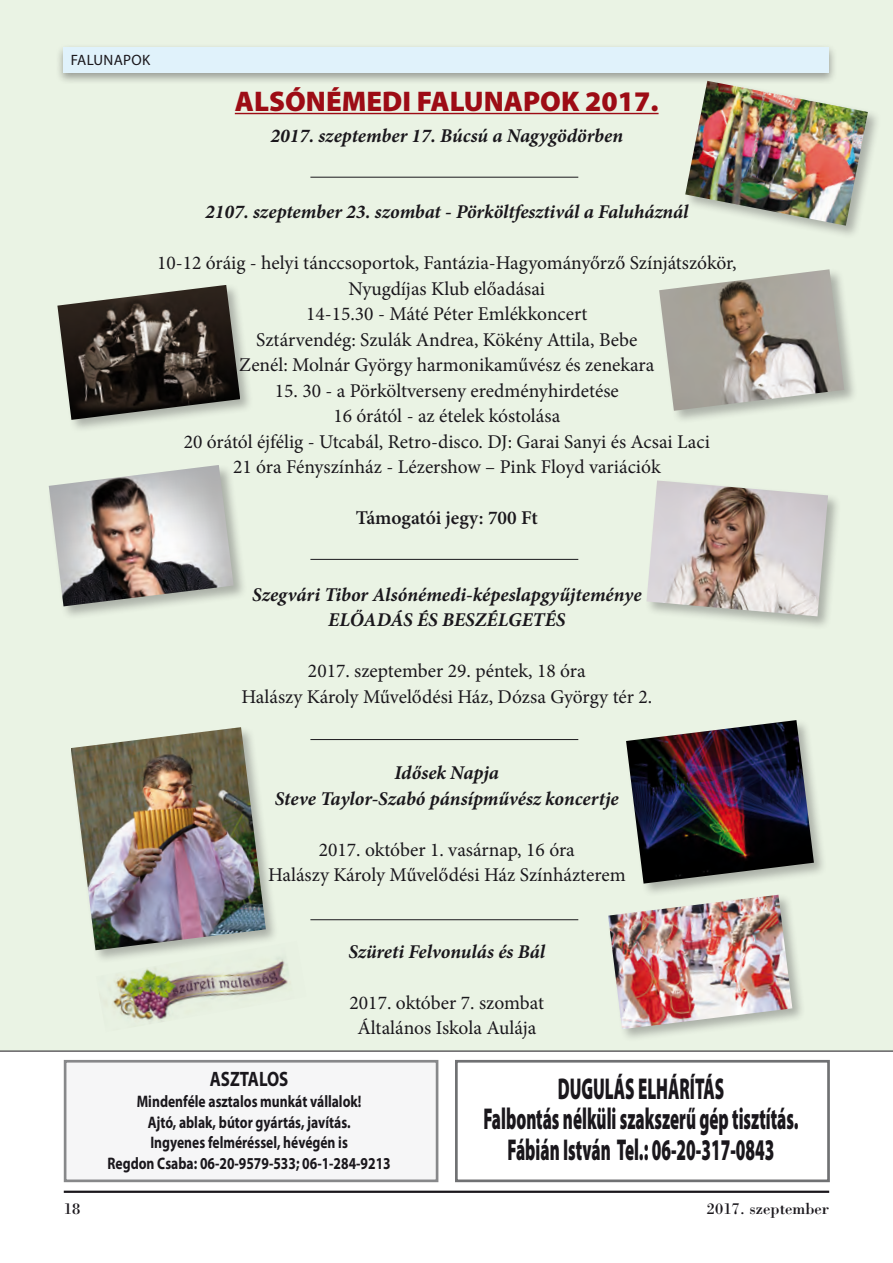
<style>
.page{position:relative;width:893px;height:1263px;background:#fff}
.page>*{position:absolute;margin:0;border:0;box-sizing:border-box;transform-origin:0 0}
.t1{font:900 30.15px/30.2px "Myriad Pro";color:#1a171c;text-align:center;scale:.56 1}
.t2{font:900 28.5px "Myriad Pro";color:#9d0c15}
.t3{font:700 20.85px "Myriad Pro";color:#1a171c;scale:.81 1}
.t4{font:19.5px/25.5px "Minion Pro";color:#1a171c;text-align:center}
.t5{font:italic 700 19.5px/25.5px "Minion Pro";color:#1a171c;text-align:center}
.t6{font:600 19.5px "Minion Pro";color:#1a171c}
.t7{font:700 16.65px/20.9px "Myriad Pro";color:#1a171c;text-align:center;scale:.81 1}
.t8{font:16.5px "H Bodoni";color:#1a171c}
.t9{font:15px "Myriad Pro";color:#1a171c}
</style>
<div class="page">
<div style="left:0;top:0;width:893px;height:1051px;background:#eaf3e4"></div>
<div style="left:56px;top:43px;width:781px;height:42px;background:#1a171c;opacity:.4"></div>
<div style="left:64px;top:47px;width:765px;height:25px;background:#e0f2fb"></div>
<hr style="left:64px;top:1190px;width:765px;height:3px;background:#1a171c">
<hr style="left:0;top:1051px;width:893px;height:1px;background:#1a171c">
<img style="left:105px;top:957px;width:185px;height:65px">
<hr style="left:235px;top:113px;width:424px;height:1px;background:#9d0c15">
<div style="left:455px;top:1060px;width:375px;height:122px;border:3px solid #707173"></div>
<div style="left:64px;top:1060px;width:374px;height:122px;background:#f6f6f7;border:3px solid #87888a"></div>
<hr style="left:310px;top:177px;width:268px;height:1px;background:#1a171c">
<hr style="left:310px;top:559px;width:268px;height:1px;background:#1a171c">
<hr style="left:310px;top:739px;width:268px;height:1px;background:#1a171c">
<hr style="left:310px;top:919px;width:268px;height:1px;background:#1a171c">
<div style="left:56px;top:283px;width:198px;height:150px;background:#1a171c;opacity:.3"></div>
<img style="left:57px;top:285px;width:183px;height:135px">
<div style="left:657px;top:268px;width:201px;height:156px;background:#1a171c;opacity:.3"></div>
<img style="left:659px;top:269px;width:185px;height:142px">
<div style="left:683px;top:79px;width:199px;height:160px;background:#1a171c;opacity:.3"></div>
<img style="left:685px;top:81px;width:183px;height:145px">
<div style="left:47px;top:463px;width:200px;height:157px;background:#1a171c;opacity:.3"></div>
<img style="left:49px;top:465px;width:185px;height:141px">
<div style="left:69px;top:725px;width:211px;height:239px;background:#1a171c;opacity:.3"></div>
<img style="left:71px;top:727px;width:195px;height:223px">
<div style="left:645px;top:479px;width:197px;height:151px;background:#1a171c;opacity:.3"></div>
<img style="left:646px;top:480px;width:182px;height:136px">
<div style="left:624px;top:718px;width:203px;height:179px;background:#1a171c;opacity:.3"></div>
<img style="left:626px;top:720px;width:188px;height:164px">
<div style="left:606px;top:893px;width:200px;height:150px;background:#1a171c;opacity:.3"></div>
<img style="left:608px;top:895px;width:184px;height:134px">
<p class="t9" style="left:71px;top:51px;width:71px">FALUNAPOK</p>
<h2 class="t2" style="left:235px;top:85px;width:425px">ALSÓNÉMEDI FALUNAPOK 2017.</h2>
<p class="t5" style="left:270px;top:122px;width:354px">2017. szeptember 17. Búcsú a Nagygödörben</p>
<p class="t5" style="left:205px;top:199px;width:485px">2107. szeptember 23. szombat - Pörköltfesztivál a Faluháznál</p>
<p class="t4" style="left:157px;top:250px;width:581px">10-12 óráig - helyi tánccsoportok, Fantázia-Hagyományőrző Színjátszókör, Nyugdíjas Klub előadásai<br>14-15.30 - Máté Péter Emlékkoncert<br>Sztárvendég: Szulák Andrea, Kökény Attila, Bebe<br>Zenél: Molnár György harmonikaművész és zenekara</p>
<p class="t4" style="left:184px;top:378px;width:528px">15. 30 - a Pörköltverseny eredményhirdetése<br>16 órától - az ételek kóstolása<br>20 órától éjfélig - Utcabál, Retro-disco. DJ: Garai Sanyi és Acsai Laci 21 óra Fényszínház - Lézershow – Pink Floyd variációk</p>
<p class="t6" style="left:356px;top:505px;width:183px">Támogatói jegy: 700 Ft</p>
<p class="t5" style="left:252px;top:581px;width:391px">Szegvári Tibor Alsónémedi-képeslapgyűjteménye<br>ELŐADÁS ÉS BESZÉLGETÉS</p>
<p class="t4" style="left:241px;top:658px;width:412px">2017. szeptember 29. péntek, 18 óra<br>Halászy Károly Művelődési Ház, Dózsa György tér 2.</p>
<p class="t5" style="left:275px;top:760px;width:345px">Idősek Napja<br>Steve Taylor-Szabó pánsípművész koncertje</p>
<p class="t4" style="left:268px;top:837px;width:359px">2017. október 1. vasárnap, 16 óra<br>Halászy Károly Művelődési Ház Színházterem</p>
<p class="t8" style="left:64px;top:1198px;width:18px">18</p>
<p class="t5" style="left:348px;top:938px;width:198px">Szüreti Felvonulás és Bál</p>
<p class="t4" style="left:350px;top:990px;width:196px">2017. október 7. szombat<br>Általános Iskola Aulája</p>
<h1 class="t1" style="left:483px;top:1074px;width:564px">DUGULÁS ELHÁRÍTÁS<br>Falbontás nélküli szakszerű gép tisztítás.<br>Fábián István Tel.: 06-20-317-0843</h1>
<p class="t3" style="left:210px;top:1065px;width:99px">ASZTALOS</p>
<p class="t7" style="left:108px;top:1090px;width:351px">Mindenféle asztalos munkát vállalok!<br>Ajtó, ablak, bútor gyártás, javítás.<br>Ingyenes felméréssel, hévégén is<br>Regdon Csaba: 06-20-9579-533; 06-1-284-9213</p>
<p class="t8" style="left:707px;top:1198px;width:124px">2017. szeptember</p>
</div>
